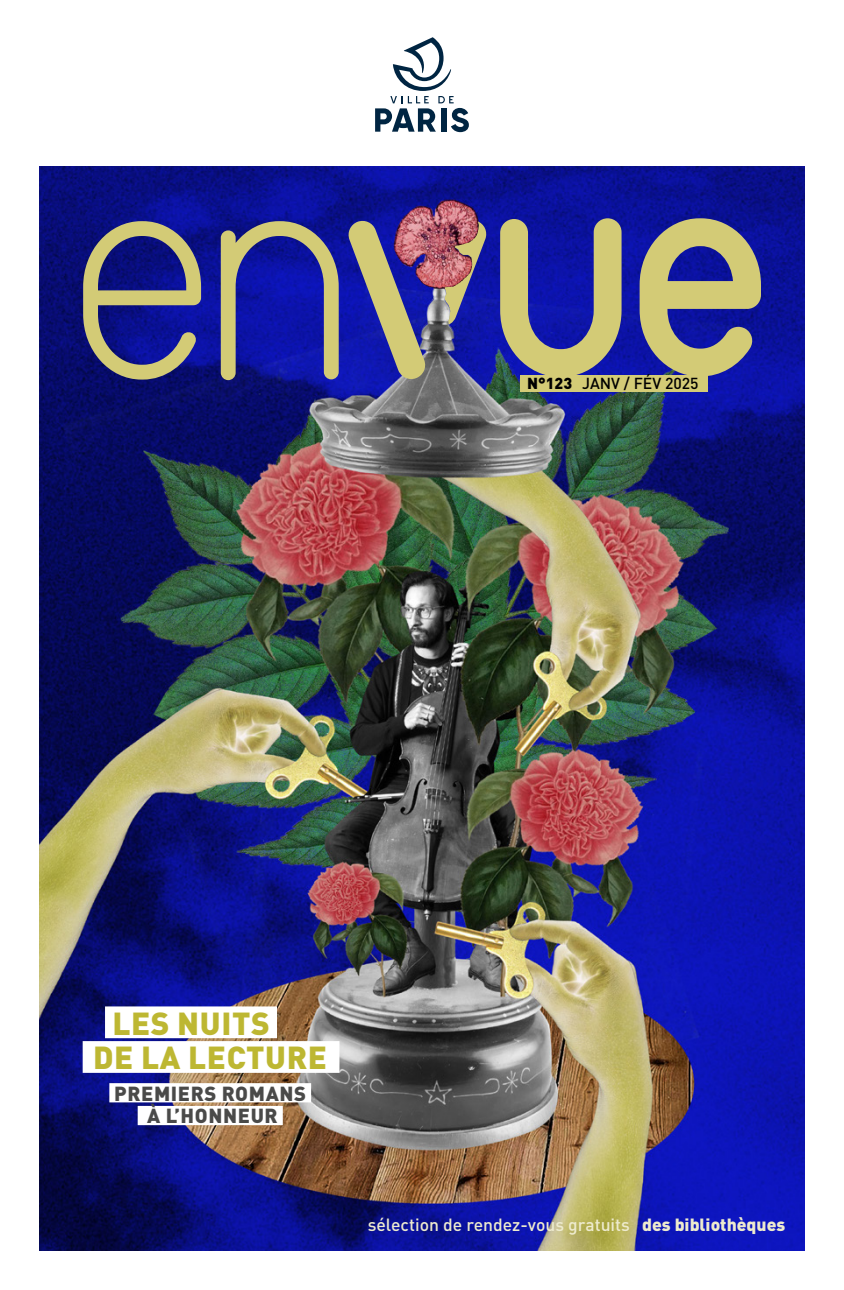
<style>
.page{position:relative;width:844px;height:1290px;background:#fff}
.page>*{position:absolute;margin:0;border:0;box-sizing:border-box;transform-origin:0 0}
.t1{font:900 31.5px/34.6px "DIN Pro";letter-spacing:.02em;color:#bdb732}
.t2{font:900 20.12px/22.8px "DIN Pro";letter-spacing:.03em;color:#4a4a49;text-align:center}
.t3{font:500 17.5px "DIN Pro";color:#eeebce}
.t4{font:500 15.75px "DIN Pro";color:#000}
.s1{font-weight:900}
</style>
<div class="page">
<img style="left:40px;top:166px;width:764px;height:1084px">
<svg style="left:375px;top:37px;width:94px;height:95px"></svg>
<svg style="left:500px;top:218px;width:121px;height:159px"></svg>
<svg style="left:83px;top:221px;width:118px;height:159px"></svg>
<svg style="left:221px;top:221px;width:117px;height:159px"></svg>
<svg style="left:346px;top:218px;width:142px;height:161px"></svg>
<svg style="left:639px;top:218px;width:121px;height:158px"></svg>
<div style="left:520px;top:375px;width:187px;height:17px;background:#d3cb76"></div>
<div style="left:109px;top:1083px;width:202px;height:19px;background:#fff"></div>
<div style="left:138px;top:1106px;width:145px;height:19px;background:#fff"></div>
<div style="left:105px;top:1006px;width:172px;height:32px;background:#fff"></div>
<div style="left:83px;top:1041px;width:256px;height:32px;background:#fff"></div>
<img style="left:393px;top:200px;width:55px;height:100px">
<p class="t4" style="left:527px;top:371px;width:173px"><span class="s1">N°123</span> JANV / FÉV 2025</p>
<h1 class="t1" style="left:93px;top:1002px;width:235px;text-indent:19px">LES NUITS<br>DE LA LECTURE</h1>
<p class="t2" style="left:114px;top:1079px;width:193px">PREMIERS ROMANS<br>À L’HONNEUR</p>
<p class="t3" style="left:367px;top:1210px;width:419px">sélection de rendez-vous gratuits <span class="s1">des bibliothèques</span></p>
</div>
